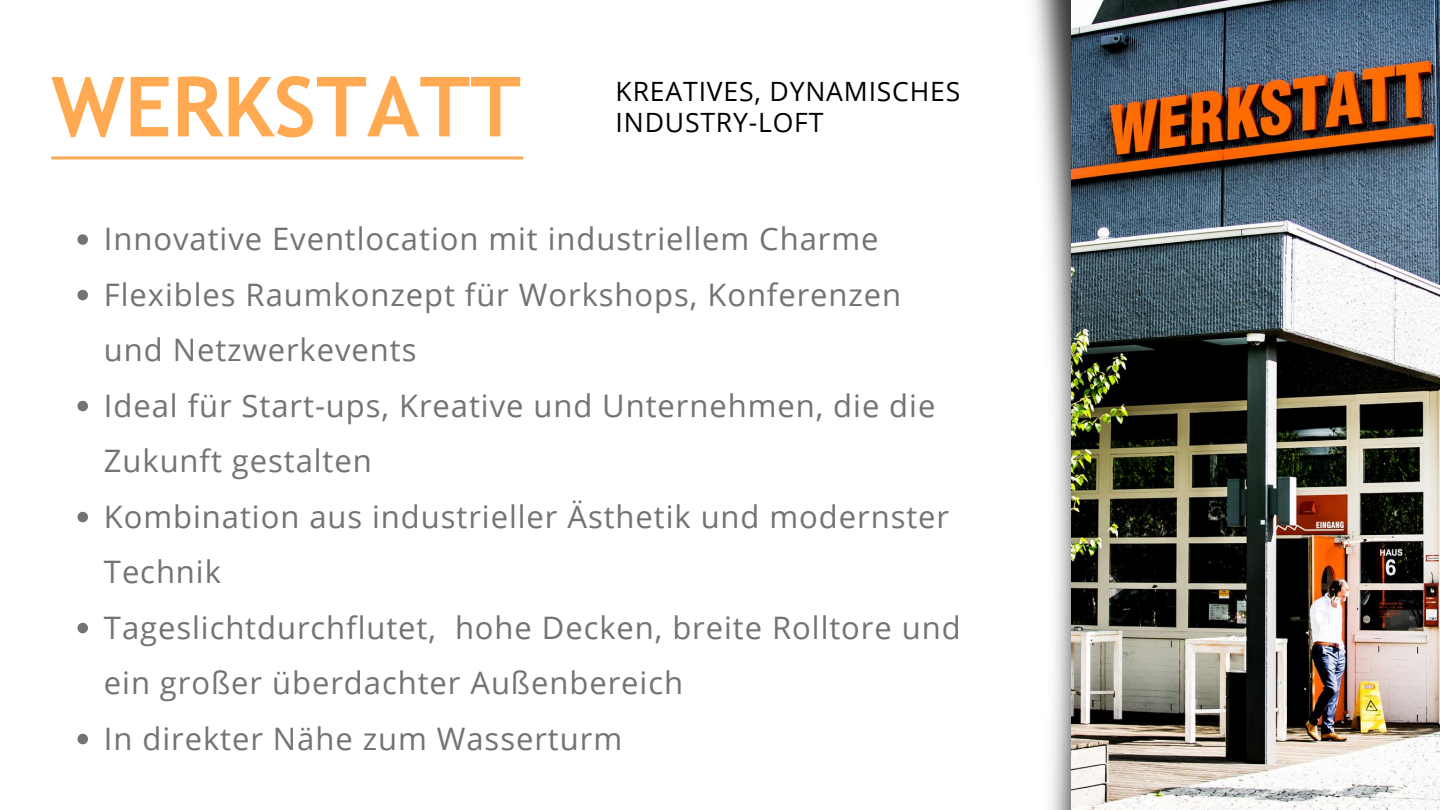
<style>
.page{position:relative;width:1440px;height:810px;background:#fff}
.page>*{position:absolute;margin:0;border:0;box-sizing:border-box;transform-origin:0 0}
.t1{font:700 83px "Trebuchet MS";color:#ffaa52}
.t2{font:31px/55.5px "Open Sans";letter-spacing:.03em;color:#737276}
.t3{font:26.6px/31.5px "Open Sans";letter-spacing:.03em;color:#000}
</style>
<div class="page">
<img style="left:1033px;top:0;width:407px;height:810px">
<hr style="left:51px;top:156px;width:472px;height:3px;background:#ffaa52">
<svg style="left:77px;top:234px;width:11px;height:11px"></svg>
<svg style="left:77px;top:290px;width:11px;height:10px"></svg>
<svg style="left:77px;top:401px;width:11px;height:10px"></svg>
<svg style="left:77px;top:512px;width:11px;height:10px"></svg>
<svg style="left:77px;top:623px;width:11px;height:10px"></svg>
<svg style="left:77px;top:734px;width:11px;height:10px"></svg>
<h1 class="t1" style="left:51px;top:59px;width:471px">WERKSTATT</h1>
<p class="t3" style="left:616px;top:75px;width:346px">KREATIVES, DYNAMISCHES<br>INDUSTRY-LOFT</p>
<p class="t2" style="left:104px;top:210px;width:858px">Innovative Eventlocation mit industriellem Charme Flexibles Raumkonzept für Workshops, Konferenzen und Netzwerkevents<br>Ideal für Start-ups, Kreative und Unternehmen, die die Zukunft gestalten<br>Kombination aus industrieller Ästhetik und modernster Technik<br>Tageslichtdurchflutet, hohe Decken, breite Rolltore und ein großer überdachter Außenbereich<br>In direkter Nähe zum Wasserturm</p>
</div>
